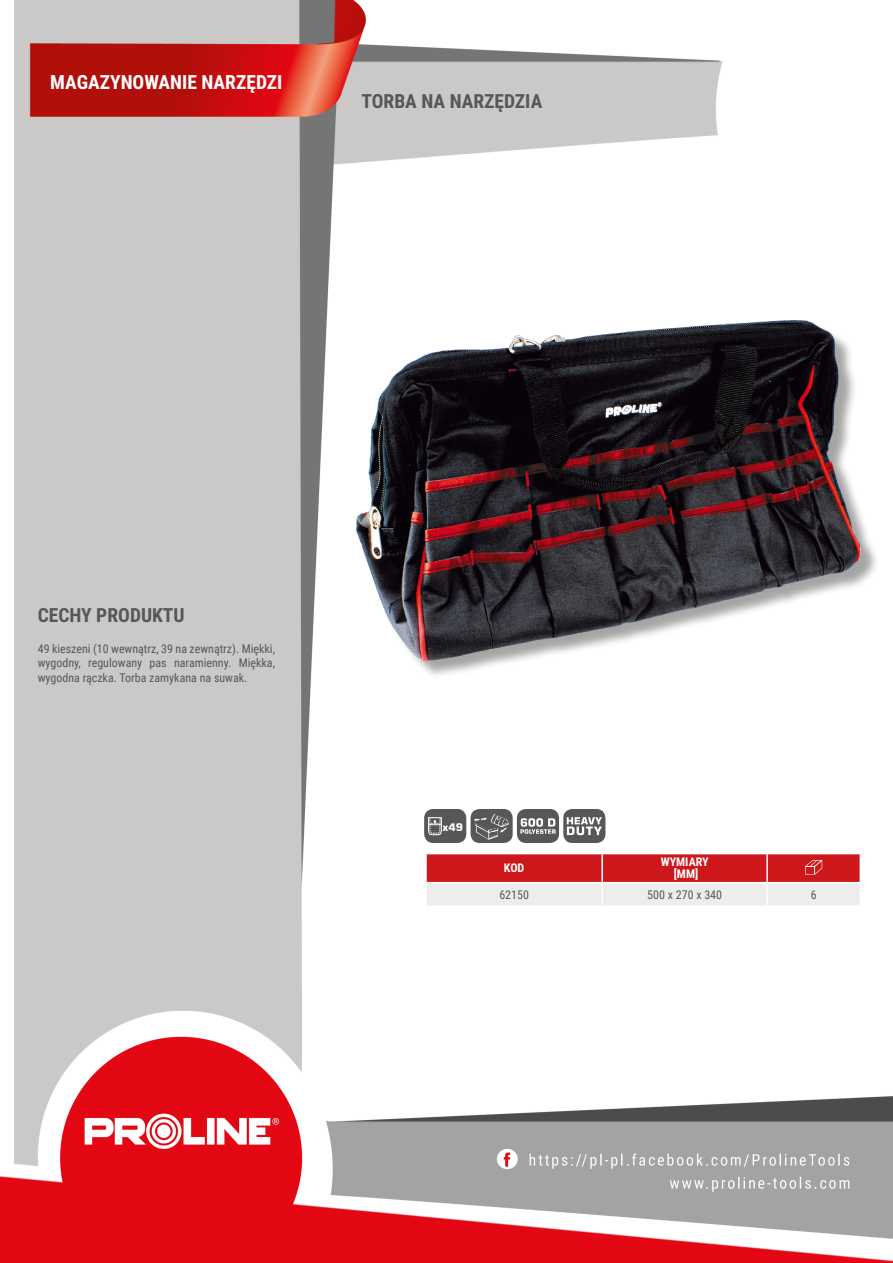
<style>
.page{position:relative;width:893px;height:1263px;background:#fff}
.page>*{position:absolute;margin:0;border:0;box-sizing:border-box;transform-origin:0 0}
.NagĹ_Ăłwek{font:700 19.5px "Roboto Condensed";color:#fff}
.Lewo_bez_dzielenia{font:700 19.5px "Roboto Condensed";color:#575756}
.MateriaĹ__CECHY{font:700 19.5px "Roboto Condensed";color:#575756}
.Opisy{font:12px/14.4px "Roboto Condensed";color:#575756;text-align:justify}
.Center{font:12px "Roboto Condensed";color:#575756}
.Ĺšrodek_bez_dzieleni{font:700 12px "Roboto Condensed";color:#fff}
.Indeks{font:12px "Roboto Condensed";color:#575756}
.Ĺšrodek__wymuszenie{font:700 12px "Roboto Condensed";color:#fff}
.Tabelka_nagĹ_Ăłwek{font:700 12px "Roboto Condensed";color:#fff}
.t1{font:700 10.35px "Square 721 BT";color:#fff}
</style>
<div class="page">
<img style="left:0;top:0;width:893px;height:1263px">
<div style="left:359px;top:323px;width:520px;height:357px;background:#1d1d1b;opacity:.4"></div>
<img style="left:357px;top:321px;width:504px;height:341px">
<hr style="left:425px;top:854px;width:2px;height:28px;background:#fff">
<hr style="left:425px;top:883px;width:2px;height:22px;background:#fff">
<hr style="left:425px;top:853px;width:177px;height:1px;background:#fff">
<hr style="left:425px;top:882px;width:177px;height:1px;background:#fff">
<hr style="left:425px;top:905px;width:177px;height:2px;background:#fff">
<hr style="left:602px;top:905px;width:165px;height:2px;background:#fff">
<hr style="left:767px;top:905px;width:94px;height:2px;background:#fff">
<svg style="left:426px;top:853px;width:435px;height:52px"></svg>
<div style="left:425px;top:810px;width:41px;height:32px;background:#575756;border-radius:8px"></div>
<div style="left:424px;top:809px;width:42px;height:34px;border:1px solid #575756;border-radius:8px"></div>
<svg style="left:428px;top:817px;width:14px;height:19px"></svg>
<div style="left:471px;top:810px;width:41px;height:32px;background:#575756;border-radius:8px"></div>
<div style="left:471px;top:809px;width:42px;height:34px;border:1px solid #575756;border-radius:8px"></div>
<svg style="left:474px;top:814px;width:35px;height:26px"></svg>
<div style="left:518px;top:810px;width:40px;height:32px;background:#575756;border-radius:8px"></div>
<div style="left:517px;top:809px;width:42px;height:34px;border:1px solid #575756;border-radius:8px"></div>
<svg style="left:520px;top:818px;width:36px;height:16px"></svg>
<div style="left:564px;top:810px;width:41px;height:32px;background:#575756;border-radius:8px"></div>
<div style="left:563px;top:809px;width:42px;height:34px;border:1px solid #575756;border-radius:8px"></div>
<svg style="left:567px;top:817px;width:35px;height:18px"></svg>
<p class="NagĹ_Ăłwek" style="left:50px;top:69px;width:234px">MAGAZYNOWANIE NARZĘDZI</p>
<p class="Lewo_bez_dzielenia" style="left:361px;top:88px;width:182px">TORBA NA NARZĘDZIA</p>
<p class="MateriaĹ__CECHY" style="left:38px;top:601px;width:148px">CECHY PRODUKTU</p>
<p class="Opisy" style="left:38px;top:641px;width:239px">49 kieszeni (10 wewnątrz, 39 na zewnątrz). Miękki, wygodny, regulowany pas naramienny. Miękka, wygodna rączka. Torba zamykana na suwak.</p>
<p class="t1" style="left:443px;top:821px;width:22px">x49</p>
<p class="Tabelka_nagĹ_Ăłwek" style="left:504px;top:860px;width:22px">KOD</p>
<p class="Ĺšrodek_bez_dzieleni" style="left:661px;top:854px;width:49px">WYMIARY</p>
<p class="Ĺšrodek__wymuszenie" style="left:674px;top:866px;width:26px">[MM]</p>
<p class="Indeks" style="left:499px;top:886px;width:31px">62150</p>
<p class="Center" style="left:647px;top:886px;width:76px">500 x 270 x 340</p>
<p class="Center" style="left:811px;top:886px;width:7px">6</p>
</div>
